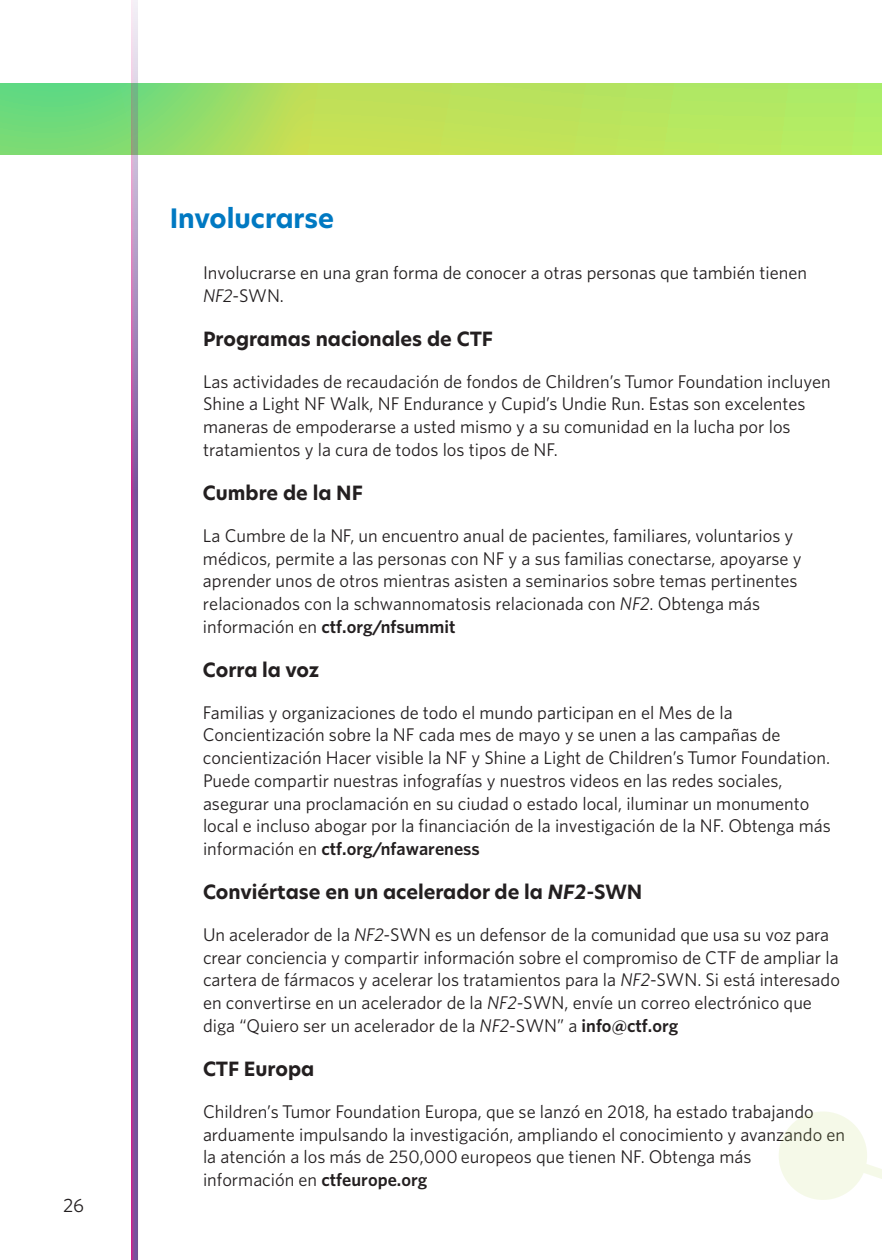
<style>
.page{position:relative;width:882px;height:1260px;background:#fff}
.page>*{position:absolute;margin:0;border:0;box-sizing:border-box;transform-origin:0 0}
.t1{font:700 26.25px "New Hero";color:#0079c2}
.t2{font:700 19.25px "New Hero";color:#231f20}
.t3{font:19.25px "Whitney";color:#231f20}
.t4{font:18.38px/22.8px "Whitney";color:#231f20}
.s1{font-style:italic}
.s2{font-weight:600}
</style>
<div class="page">
<svg style="left:0;top:83px;width:882px;height:71px;background:#a9e163"></svg>
<svg style="left:779px;top:1111px;width:103px;height:89px"></svg>
<svg style="left:131px;top:0;width:7px;height:1260px;background:#9d64a4"></svg>
<p class="t3" style="left:63px;top:1193px;width:23px">26</p>
<p class="t1" style="left:170px;top:200px;width:166px">Involucrarse</p>
<p class="t4" style="left:203px;top:261px;width:606px">Involucrarse en una gran forma de conocer a otras personas que también tienen<br><span class="s1">NF2</span>-SWN.</p>
<p class="t2" style="left:203px;top:326px;width:292px">Programas nacionales de CTF</p>
<p class="t4" style="left:203px;top:370px;width:629px">Las actividades de recaudación de fondos de Children’s Tumor Foundation incluyen Shine a Light NF Walk, NF Endurance y Cupid’s Undie Run. Estas son excelentes maneras de empoderarse a usted mismo y a su comunidad en la lucha por los tratamientos y la cura de todos los tipos de NF.</p>
<p class="t2" style="left:203px;top:480px;width:162px">Cumbre de la NF</p>
<p class="t4" style="left:203px;top:524px;width:600px">La Cumbre de la NF, un encuentro anual de pacientes, familiares, voluntarios y médicos, permite a las personas con NF y a sus familias conectarse, apoyarse y aprender unos de otros mientras asisten a seminarios sobre temas pertinentes relacionados con la schwannomatosis relacionada con <span class="s1">NF2</span>. Obtenga más información en <span class="s2">ctf.org/nfsummit</span></p>
<p class="t2" style="left:203px;top:656px;width:118px">Corra la voz</p>
<p class="t4" style="left:203px;top:700px;width:629px">Familias y organizaciones de todo el mundo participan en el Mes de la Concientización sobre la NF cada mes de mayo y se unen a las campañas de concientización Hacer visible la NF y Shine a Light de Children’s Tumor Foundation.<br>Puede compartir nuestras infografías y nuestros videos en las redes sociales, asegurar una proclamación en su ciudad o estado local, iluminar un monumento local e incluso abogar por la financiación de la investigación de la NF. Obtenga más información en <span class="s2">ctf.org/nfawareness</span></p>
<p class="t2" style="left:203px;top:879px;width:441px">Conviértase en un acelerador de la <span class="s1">NF2</span>-SWN</p>
<p class="t4" style="left:203px;top:923px;width:639px">Un acelerador de la <span class="s1">NF2-</span>SWN es un defensor de la comunidad que usa su voz para crear conciencia y compartir información sobre el compromiso de CTF de ampliar la cartera de fármacos y acelerar los tratamientos para la <span class="s1">NF2</span>-SWN. Si está interesado en convertirse en un acelerador de la <span class="s1">NF2-</span>SWN, envíe un correo electrónico que diga “Quiero ser un acelerador de la <span class="s1">NF2</span>-SWN” a <span class="s2">info@ctf.org</span></p>
<p class="t2" style="left:203px;top:1056px;width:113px">CTF Europa</p>
<p class="t4" style="left:203px;top:1100px;width:644px">Children’s Tumor Foundation Europa, que se lanzó en 2018, ha estado trabajando arduamente impulsando la investigación, ampliando el conocimiento y avanzando en la atención a los más de 250,000 europeos que tienen NF. Obtenga más información en <span class="s2">ctfeurope.org</span></p>
</div>
